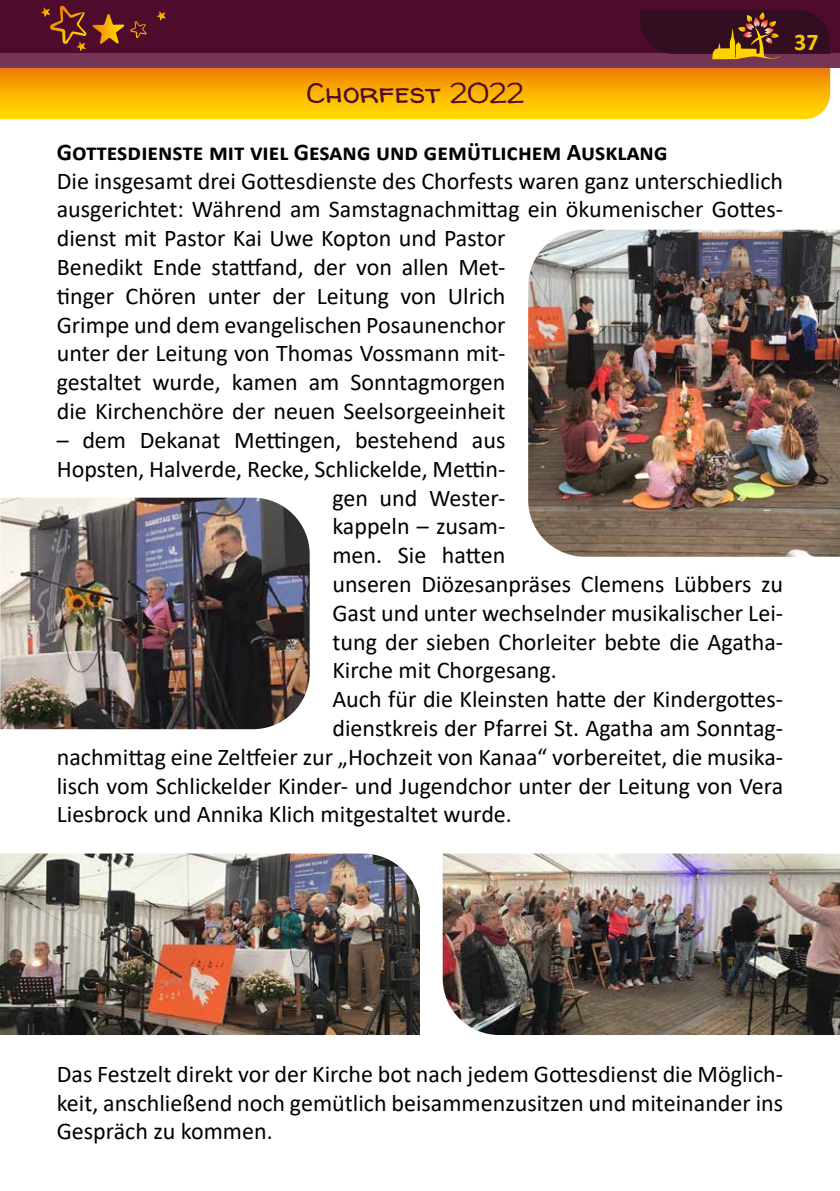
<style>
.page{position:relative;width:840px;height:1191px;background:#fff}
.page>*{position:absolute;margin:0;border:0;box-sizing:border-box;transform-origin:0 0}
.t1{font:28px "Walter Turncoat";color:#4f0b2c;scale:1.1 1}
.t2{font:24px/28.8px "Calibri";color:#000}
.t3{font:700 24px "Calibri";color:#000}
.t4{font:700 24px "Calibri";color:#f8c600}
</style>
<div class="page">
<svg style="left:0;top:68px;width:829px;height:51px;background:#f8b002"></svg>
<div style="left:0;top:0;width:839px;height:68px;background:#4f0b2c"></div>
<div style="left:0;top:54px;width:839px;height:14px;background:#753656"></div>
<svg style="left:639px;top:10px;width:190px;height:50px;background:#4f2325"></svg>
<svg style="left:130px;top:21px;width:16px;height:17px"></svg>
<svg style="left:41px;top:6px;width:45px;height:45px"></svg>
<svg style="left:156px;top:11px;width:10px;height:10px"></svg>
<svg style="left:92px;top:14px;width:32px;height:30px"></svg>
<img style="left:0;top:497px;width:309px;height:232px">
<img style="left:442px;top:853px;width:397px;height:182px">
<img style="left:0;top:853px;width:420px;height:182px">
<img style="left:528px;top:230px;width:311px;height:327px">
<p class="t1" style="left:306px;top:73px;width:199px">Chorfest 2022</p>
<p class="t3" style="left:57px;top:135px;width:612px">Gottesdienste mit viel Gesang und gemütlichem Ausklang</p>
<p class="t2" style="left:57px;top:166px;width:727px">Die insgesamt drei Gottesdienste des Chorfests waren ganz unterschiedlich ausgerichtet: Während am Samstagnachmittag ein ökumenischer Gottes&shy;dienst mit Pastor Kai Uwe Kopton und Pastor<br>Benedikt Ende stattfand, der von allen Met-<br>tinger Chören unter der Leitung von Ulrich<br>Grimpe und dem evangelischen Posaunenchor<br>unter der Leitung von Thomas Vossmann mit-<br>gestaltet wurde, kamen am Sonntagmorgen<br>die Kirchenchöre der neuen Seelsorgeeinheit</p>
<p class="t2" style="left:57px;top:425px;width:450px">– dem Dekanat Mettingen, bestehend aus</p>
<p class="t2" style="left:57px;top:454px;width:450px">Hopsten, Halverde, Recke, Schlickelde, Mettin-</p>
<p class="t2" style="left:332px;top:482px;width:174px">gen und Wester-</p>
<p class="t2" style="left:332px;top:511px;width:174px">kappeln – zusam-</p>
<p class="t2" style="left:332px;top:540px;width:174px">men. Sie hatten</p>
<p class="t2" style="left:332px;top:569px;width:452px">unseren Diözesanpräses Clemens Lübbers zu</p>
<p class="t2" style="left:332px;top:598px;width:452px">Gast und unter wechselnder musikalischer Lei-</p>
<p class="t2" style="left:332px;top:626px;width:452px">tung der sieben Chorleiter bebte die Agatha-</p>
<p class="t2" style="left:332px;top:655px;width:226px">Kirche mit Chorgesang.</p>
<p class="t2" style="left:332px;top:684px;width:452px">Auch für die Kleinsten hatte der Kindergottes-</p>
<p class="t2" style="left:332px;top:713px;width:452px">dienstkreis der Pfarrei St. Agatha am Sonntag-</p>
<p class="t2" style="left:57px;top:742px;width:727px">nachmittag eine Zeltfeier zur „Hochzeit von Kanaa“ vorbereitet, die musika-</p>
<p class="t2" style="left:57px;top:770px;width:727px">lisch vom Schlickelder Kinder- und Jugendchor unter der Leitung von Vera</p>
<p class="t2" style="left:57px;top:799px;width:456px">Liesbrock und Annika Klich mitgestaltet wurde.</p>
<p class="t4" style="left:793px;top:25px;width:26px">37</p>
<p class="t2" style="left:57px;top:1058px;width:727px;text-align:justify">Das Festzelt direkt vor der Kirche bot nach jedem Gottesdienst die Möglich&shy;keit, anschließend noch gemütlich beisammenzusitzen und miteinander ins Gespräch zu kommen.</p>
</div>
